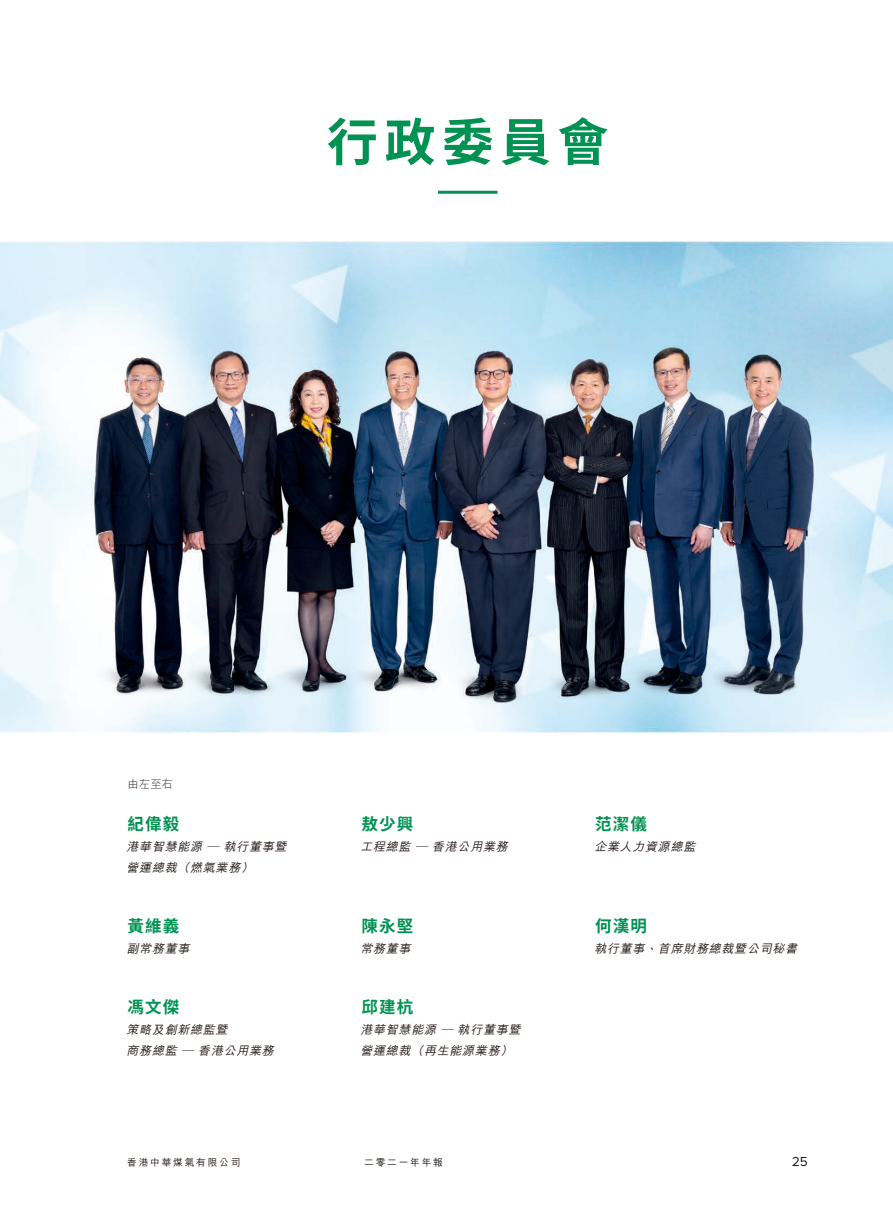
<style>
.page{position:relative;width:893px;height:1212px;background:#fff}
.page>*{position:absolute;margin:0;border:0;box-sizing:border-box;transform-origin:0 0}
.t1{font:700 51px "Noto Sans HK";letter-spacing:.13em;color:#009252}
.t2{font:700 16.5px "Noto Sans HK";letter-spacing:.07em;color:#009252}
.t3{font:13.5px "Proxima Nova";color:#231916}
.t4{font:italic 500 12px/21px "M Hei HK";color:#231916}
.t5{font:300 11.25px "M Hei HK";color:#231916}
.t6{font:500 9.75px "M Hei HK";letter-spacing:.18em;color:#231916}
</style>
<div class="page">
<img style="left:0;top:190px;width:893px;height:543px">
<hr style="left:438px;top:191px;width:59px;height:3px;background:#009252">
<h1 class="t1" style="left:327px;top:113px;width:283px">行政委員會</h1>
<p class="t5" style="left:128px;top:778px;width:47px">由左至右</p>
<h2 class="t2" style="left:128px;top:815px;width:53px">紀偉毅</h2>
<p class="t4" style="left:127px;top:835px;width:165px">港華智慧能源 — 執行董事暨營運總裁（燃氣業務）</p>
<h2 class="t2" style="left:128px;top:916px;width:53px">黃維義</h2>
<p class="t4" style="left:127px;top:937px;width:68px">副常務董事</p>
<h2 class="t2" style="left:128px;top:997px;width:53px">馮文傑</h2>
<p class="t4" style="left:127px;top:1018px;width:152px">策略及創新總監暨<br>商務總監 — 香港公用業務</p>
<h2 class="t2" style="left:361px;top:815px;width:53px">敖少興</h2>
<p class="t4" style="left:360px;top:835px;width:152px">工程總監 — 香港公用業務</p>
<h2 class="t2" style="left:361px;top:917px;width:53px">陳永堅</h2>
<p class="t4" style="left:360px;top:937px;width:55px">常務董事</p>
<h2 class="t2" style="left:361px;top:997px;width:53px">邱建杭</h2>
<p class="t4" style="left:360px;top:1018px;width:165px">港華智慧能源 — 執行董事暨營運總裁（再生能源業務）</p>
<h2 class="t2" style="left:595px;top:815px;width:53px">范潔儀</h2>
<p class="t4" style="left:594px;top:835px;width:106px">企業人力資源總監</p>
<h2 class="t2" style="left:595px;top:916px;width:53px">何漢明</h2>
<p class="t4" style="left:594px;top:937px;width:208px">執行董事、首席財務總裁暨公司秘書</p>
<p class="t6" style="left:127px;top:1156px;width:115px">香港中華煤氣有限公司</p>
<p class="t6" style="left:364px;top:1156px;width:80px">二零二一年年報</p>
<p class="t3" style="left:792px;top:1151px;width:18px">25</p>
</div>
